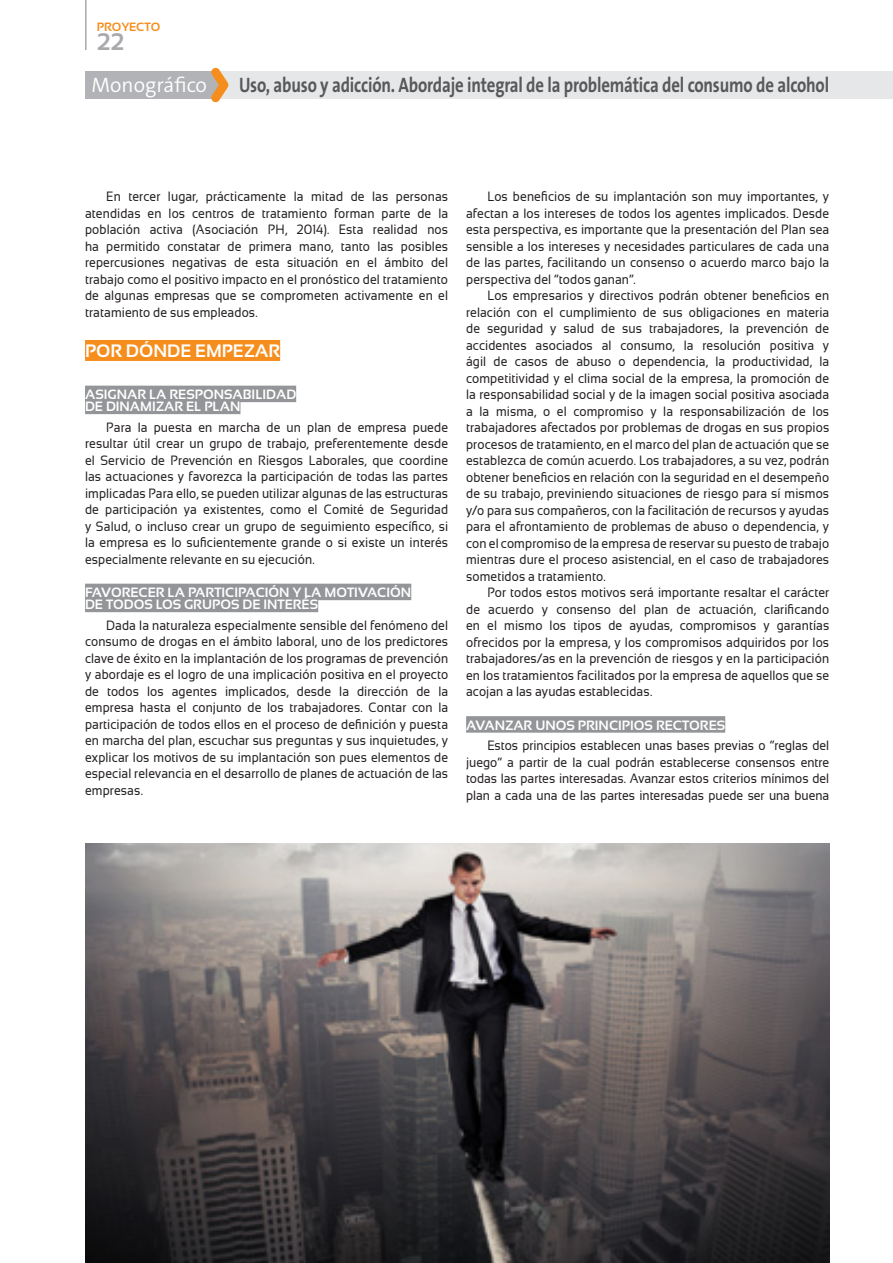
<style>
.page{position:relative;width:893px;height:1263px;background:#fff}
.page>*{position:absolute;margin:0;border:0;box-sizing:border-box;transform-origin:0 0}
.t1{font:700 24px "Sansation";color:#a8a9ad}
.t2{font:700 21px "The Sans B7";letter-spacing:-.01em;color:#57585a;scale:.8 1}
.t3{font:300 21px "The Sans B4";color:#fff}
._1{font:700 18px "Sansation";color:#fff}
.Texto_común{font:13.5px/16.5px "Sansation";letter-spacing:.01em;color:#231f20;text-align:justify;scale:.9 1}
._1_1{font:700 13.5px/12px "Sansation";color:#fff}
.t4{font:700 12px "Sansation";color:#f68e1e}
</style>
<div class="page">
<div style="left:85px;top:71px;width:808px;height:28px;background:#e6e7e9"></div>
<div style="left:85px;top:71px;width:135px;height:28px;background:#b2b3b7"></div>
<hr style="left:85px;top:0;width:2px;height:50px;background:#a8a9ad">
<svg style="left:211px;top:68px;width:17px;height:34px"></svg>
<div style="left:85px;top:340px;width:195px;height:21px;background:#f68e1e"></div>
<div style="left:85px;top:386px;width:211px;height:16px;background:#939598"></div>
<div style="left:85px;top:398px;width:155px;height:16px;background:#939598"></div>
<div style="left:85px;top:584px;width:326px;height:16px;background:#939598"></div>
<div style="left:85px;top:596px;width:233px;height:16px;background:#939598"></div>
<div style="left:466px;top:716px;width:259px;height:17px;background:#939598"></div>
<img style="left:86px;top:843px;width:743px;height:420px">
<p class="t4" style="left:97px;top:20px;width:65px">PROYECTO</p>
<h1 class="t1" style="left:97px;top:29px;width:29px">22</h1>
<h2 class="t3" style="left:91px;top:74px;width:117px">Monográfico</h2>
<h2 class="t2" style="left:239px;top:74px;width:739px">Uso, abuso y adicción. Abordaje integral de la problemática del consumo de alcohol</h2>
<p class="Texto_común" style="left:85px;top:188px;width:405px;text-indent:21px">En tercer lugar, prácticamente la mitad de las personas atendidas en los centros de tratamiento forman parte de la población activa (Asociación PH, 2014). Esta realidad nos ha permitido constatar de primera mano, tanto las posibles repercusiones negativas de esta situación en el ámbito del trabajo como el positivo impacto en el pronóstico del tratamiento de algunas empresas que se comprometen activamente en el tratamiento de sus empleados.</p>
<p class="_1" style="left:85px;top:341px;width:197px">POR DÓNDE EMPEZAR</p>
<p class="_1_1" style="left:85px;top:388px;width:213px">ASIGNAR LA RESPONSABILIDAD<br>DE DINAMIZAR EL PLAN</p>
<p class="Texto_común" style="left:85px;top:419px;width:405px;text-indent:21px">Para la puesta en marcha de un plan de empresa puede resultar útil crear un grupo de trabajo, preferentemente desde el Servicio de Prevención en Riesgos Laborales, que coordine las actuaciones y favorezca la participación de todas las partes implicadas Para ello, se pueden utilizar algunas de las estructuras de participación ya existentes, como el Comité de Seguridad y Salud, o incluso crear un grupo de seguimiento específico, si la empresa es lo suficientemente grande o si existe un interés especialmente relevante en su ejecución.</p>
<p class="_1_1" style="left:85px;top:586px;width:328px">FAVORECER LA PARTICIPACIÓN Y LA MOTIVACIÓN<br>DE TODOS LOS GRUPOS DE INTERÉS</p>
<p class="Texto_común" style="left:85px;top:617px;width:405px;text-indent:21px">Dada la naturaleza especialmente sensible del fenómeno del consumo de drogas en el ámbito laboral, uno de los predictores clave de éxito en la implantación de los programas de prevención y abordaje es el logro de una implicación positiva en el proyecto de todos los agentes implicados, desde la dirección de la empresa hasta el conjunto de los trabajadores. Contar con la participación de todos ellos en el proceso de definición y puesta en marcha del plan, escuchar sus preguntas y sus inquietudes, y explicar los motivos de su implantación son pues elementos de especial relevancia en el desarrollo de planes de actuación de las empresas.</p>
<p class="Texto_común" style="left:466px;top:188px;width:405px;text-indent:21px">Los beneficios de su implantación son muy importantes, y afectan a los intereses de todos los agentes implicados. Desde esta perspectiva, es importante que la presentación del Plan sea sensible a los intereses y necesidades particulares de cada una de las partes, facilitando un consenso o acuerdo marco bajo la perspectiva del “todos ganan”.</p>
<p class="Texto_común" style="left:466px;top:287px;width:405px;text-indent:21px">Los empresarios y directivos podrán obtener beneficios en relación con el cumplimiento de sus obligaciones en materia de seguridad y salud de sus trabajadores, la prevención de accidentes asociados al consumo, la resolución positiva y ágil de casos de abuso o dependencia, la productividad, la competitividad y el clima social de la empresa, la promoción de la responsabilidad social y de la imagen social positiva asociada a la misma, o el compromiso y la responsabilización de los trabajadores afectados por problemas de drogas en sus propios procesos de tratamiento, en el marco del plan de actuación que se establezca de común acuerdo. Los trabajadores, a su vez, podrán obtener beneficios en relación con la seguridad en el desempeño de su trabajo, previniendo situaciones de riesgo para sí mismos y/o para sus compañeros, con la facilitación de recursos y ayudas para el afrontamiento de problemas de abuso o dependencia, y con el compromiso de la empresa de reservar su puesto de trabajo mientras dure el proceso asistencial, en el caso de trabajadores sometidos a tratamiento.</p>
<p class="Texto_común" style="left:466px;top:584px;width:405px;text-indent:21px">Por todos estos motivos será importante resaltar el carácter de acuerdo y consenso del plan de actuación, clarificando en el mismo los tipos de ayudas, compromisos y garantías ofrecidos por la empresa, y los compromisos adquiridos por los trabajadores/as en la prevención de riesgos y en la participación en los tratamientos facilitados por la empresa de aquellos que se acojan a las ayudas establecidas.</p>
<p class="_1_1" style="left:466px;top:719px;width:261px">AVANZAR UNOS PRINCIPIOS RECTORES</p>
<p class="Texto_común" style="left:466px;top:737px;width:405px;text-indent:21px">Estos principios establecen unas bases previas o “reglas del juego” a partir de la cual podrán establecerse consensos entre todas las partes interesadas. Avanzar estos criterios mínimos del plan a cada una de las partes interesadas puede ser una buena</p>
</div>
